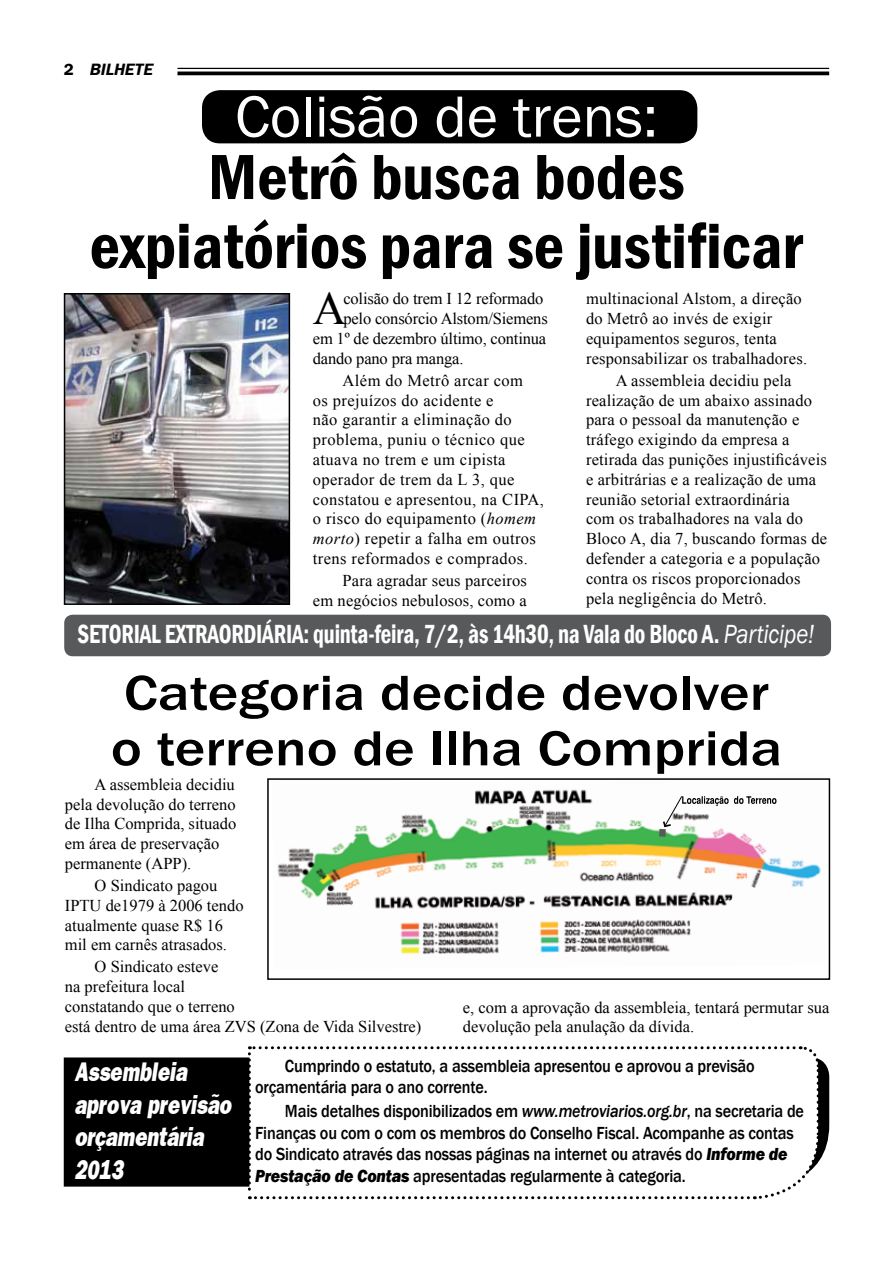
<style>
.page{position:relative;width:893px;height:1263px;background:#fff}
.page>*{position:absolute;margin:0;border:0;box-sizing:border-box;transform-origin:0 0}
.t1{font:600 condensed 66px/69px "Franklin Gothic";color:#000;text-align:center}
.t2{font:60px "Franklin Gothic";color:#fff}
.t3{font:500 51px/55.5px "Franklin Gothic";color:#000;scale:1.15 1}
.t4{font:46.35px "Times New Roman";color:#000}
.t5{font:600 condensed 27px "Franklin Gothic";letter-spacing:-.01em;color:#fff;scale:.85 1}
.t6{font:italic 800 27px/32.4px "Frankfurt Gothic";color:#fff;scale:.75 1}
.t7{font:500 18px/21.6px "Franklin Gothic";letter-spacing:-.01em;color:#000;scale:.9 1}
.t8{font:16.5px/19.8px "Times New Roman";letter-spacing:.01em;color:#000}
.t9{font:16.5px "Times New Roman";letter-spacing:-.01em;color:#000}
.t10{font:italic 700 16.5px "Frankfurt Gothic";color:#000}
.s1{font-style:normal}
.s2{font-style:italic}
.s3{font-weight:400;font-style:italic;font-stretch:normal}
.s4{font-weight:800;font-style:italic}
</style>
<div class="page">
<hr style="left:177px;top:68px;width:652px;height:1px;background:#000">
<hr style="left:177px;top:72px;width:652px;height:3px;background:#000">
<img style="left:277px;top:789px;width:544px;height:166px">
<div style="left:267px;top:778px;width:563px;height:202px;border:2px solid #000"></div>
<div style="left:63px;top:1057px;width:767px;height:130px;background:#000"></div>
<svg style="left:248px;top:1046px;width:573px;height:154px"></svg>
<div style="left:202px;top:90px;width:495px;height:53px;background:#000;border-radius:18px"></div>
<img style="left:67px;top:296px;width:220px;height:306px">
<div style="left:64px;top:293px;width:226px;height:312px;border:2px solid #000"></div>
<div style="left:659px;top:829px;width:7px;height:8px;background:#58595b"></div>
<svg style="left:662px;top:795px;width:114px;height:34px"></svg>
<div style="left:64px;top:615px;width:767px;height:41px;background:#58595b;border-radius:9px"></div>
<p class="t10" style="left:64px;top:60px;width:90px"><span class="s1">2</span> BILHETE</p>
<h2 class="t2" style="left:235px;top:79px;width:424px">Colisão de trens:</h2>
<h1 class="t1" style="left:90px;top:142px;width:714px">Metrô busca bodes expiatórios para se justificar</h1>
<h3 class="t4" style="left:313px;top:278px;width:35px">A</h3>
<p class="t9" style="left:343px;top:288px;width:202px">colisão do trem I 12 reformado</p>
<p class="t9" style="left:343px;top:308px;width:206px">pelo consórcio Alstom/Siemens</p>
<p class="t9" style="left:313px;top:327px;width:235px">em 1º de dezembro último, continua</p>
<p class="t9" style="left:313px;top:347px;width:152px">dando pano pra manga.</p>
<p class="t8" style="left:313px;top:370px;width:233px;text-indent:30px">Além do Metrô arcar com<br>os prejuízos do acidente e<br>não garantir a eliminação do problema, puniu o técnico que atuava no trem e um cipista operador de trem da L 3, que constatou e apresentou, na CIPA, o risco do equipamento (<span class="s2">homem morto</span>) repetir a falha em outros trens reformados e comprados.</p>
<p class="t8" style="left:313px;top:570px;width:216px;text-align:right">Para agradar seus parceiros<br>em negócios nebulosos, como a</p>
<p class="t8" style="left:586px;top:289px;width:223px">multinacional Alstom, a direção do Metrô ao invés de exigir equipamentos seguros, tenta responsabilizar os trabalhadores.</p>
<p class="t8" style="left:586px;top:370px;width:242px;text-indent:30px">A assembleia decidiu pela realização de um abaixo assinado para o pessoal da manutenção e tráfego exigindo da empresa a retirada das punições injustificáveis e arbitrárias e a realização de uma reunião setorial extraordinária<br>com os trabalhadores na vala do<br>Bloco A, dia 7, buscando formas de defender a categoria e a população contra os riscos proporcionados pela negligência do Metrô.</p>
<h3 class="t5" style="left:78px;top:616px;width:868px">SETORIAL EXTRAORDIÁRIA: quinta-feira, 7/2, às 14h30, na Vala do Bloco A. <span class="s3">Participe!</span></h3>
<h3 class="t3" style="left:111px;top:666px;width:585px">Categoria decide devolver o terreno de Ilha Comprida</h3>
<p class="t8" style="left:65px;top:774px;width:173px;text-indent:30px">A assembleia decidiu pela devolução do terreno de Ilha Comprida, situado em área de preservação permanente (APP).</p>
<p class="t8" style="left:65px;top:875px;width:180px;text-indent:30px">O Sindicato pagou<br>IPTU de1979 à 2006 tendo atualmente quase R$ 16 mil em carnês atrasados.</p>
<p class="t8" style="left:65px;top:956px;width:358px;text-indent:30px">O Sindicato esteve<br>na prefeitura local<br>constatando que o terreno<br>está dentro de uma área ZVS (Zona de Vida Silvestre)</p>
<p class="t8" style="left:463px;top:997px;width:368px">e, com a aprovação da assembleia, tentará permutar sua devolução pela anulação da dívida.</p>
<h3 class="t6" style="left:74px;top:1055px;width:210px">Assembleia aprova previsão orçamentária<br>2013</h3>
<p class="t7" style="left:255px;top:1055px;width:557px;text-indent:30px">Cumprindo o estatuto, a assembleia apresentou e aprovou a previsão orçamentária para o ano corrente.</p>
<p class="t7" style="left:255px;top:1100px;width:611px;text-indent:30px">Mais detalhes disponibilizados em <span class="s2">www.metroviarios.org.br</span>, na secretaria de Finanças ou com o com os membros do Conselho Fiscal. Acompanhe as contas do Sindicato através das nossas páginas na internet ou através do <span class="s4">Informe de Prestação de Contas</span> apresentadas regularmente à categoria.</p>
</div>
